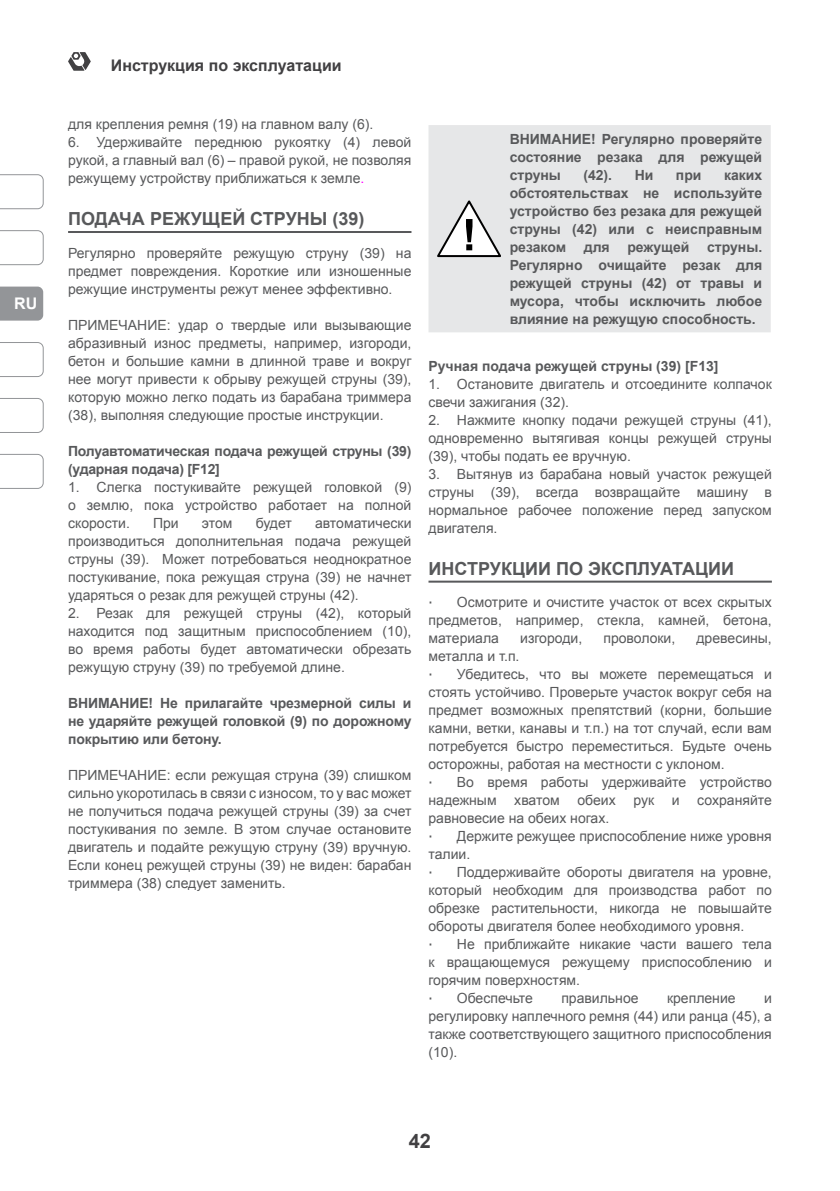
<style>
.page{position:relative;width:840px;height:1191px;background:#fff}
.page>*{position:absolute;margin:0;border:0;box-sizing:border-box;transform-origin:0 0}
.t1{font:700 20px "Arial";color:#414042}
.t2{font:700 18px "Arial";color:#58595b}
.t3{font:700 16px "Arial";color:#414042}
.t4{font:700 16px "Arial";color:#fff}
.t5{font:14px/18px "Arial";color:#58595b;text-align:justify}
.t6{font:700 14px/18px "Arial";color:#58595b;text-align:justify}
.t7{font:14px "Tahoma";color:#58595b}
.s1{color:#f0f}
</style>
<div class="page">
<svg style="left:68px;top:52px;width:23px;height:19px"></svg>
<svg style="left:0;top:174px;width:44px;height:35px"></svg>
<svg style="left:0;top:454px;width:44px;height:35px"></svg>
<svg style="left:0;top:398px;width:44px;height:35px"></svg>
<svg style="left:0;top:342px;width:44px;height:35px"></svg>
<svg style="left:0;top:286px;width:43px;height:34px"></svg>
<svg style="left:0;top:230px;width:44px;height:35px"></svg>
<hr style="left:68px;top:231px;width:343px;height:2px;background:#58595b">
<hr style="left:428px;top:580px;width:343px;height:2px;background:#58595b">
<div style="left:428px;top:125px;width:342px;height:207px;background:#e6e7e8"></div>
<svg style="left:435px;top:197px;width:68px;height:62px"></svg>
<p class="t4" style="left:14px;top:293px;width:25px">RU</p>
<p class="t3" style="left:111px;top:55px;width:232px">Инструкция по эксплуатации</p>
<p class="t5" style="left:68px;top:115px;width:306px">для крепления ремня (19) на главном валу (6).</p>
<p class="t5" style="left:68px;top:133px;width:344px">6. Удерживайте переднюю рукоятку (4) левой рукой, а главный вал (6) – правой рукой, не позволяя режущему устройству приближаться к земле<span class="s1">.</span></p>
<p class="t2" style="left:68px;top:207px;width:298px">ПОДАЧА РЕЖУЩЕЙ СТРУНЫ (39)</p>
<p class="t5" style="left:68px;top:244px;width:344px">Регулярно проверяйте режущую струну (39) на предмет повреждения. Короткие или изношенные режущие инструменты режут менее эффективно.</p>
<p class="t5" style="left:68px;top:316px;width:345px">ПРИМЕЧАНИЕ: удар о твердые или вызывающие абразивный износ предметы, например, изгороди, бетон и большие камни в длинной траве и вокруг нее могут привести к обрыву режущей струны (39), которую можно легко подать из барабана триммера (38), выполняя следующие простые инструкции.</p>
<p class="t6" style="left:68px;top:442px;width:344px">Полуавтоматическая подача режущей струны (39) (ударная подача) [F12]</p>
<p class="t5" style="left:68px;top:478px;width:344px">1. Слегка постукивайте режущей головкой (9) о землю, пока устройство работает на полной скорости.</p>
<p class="t5" style="left:153px;top:514px;width:27px">При</p>
<p class="t5" style="left:202px;top:514px;width:32px">этом</p>
<p class="t5" style="left:255px;top:514px;width:38px">будет</p>
<p class="t5" style="left:68px;top:514px;width:345px;text-indent:247px">автоматически производиться дополнительная подача режущей струны (39). Может потребоваться неоднократное постукивание, пока режущая струна (39) не начнет ударяться о резак для режущей струны (42).</p>
<p class="t5" style="left:68px;top:604px;width:344px">2. Резак для режущей струны (42), который находится под защитным приспособлением (10), во время работы будет автоматически обрезать режущую струну (39) по требуемой длине.</p>
<p class="t6" style="left:68px;top:694px;width:345px">ВНИМАНИЕ! Не прилагайте чрезмерной силы и не ударяйте режущей головкой (9) по дорожному покрытию или бетону.</p>
<p class="t5" style="left:68px;top:766px;width:344px">ПРИМЕЧАНИЕ: если режущая струна (39) слишком сильно укоротилась в связи с износом, то у вас может не получиться подача режущей струны (39) за счет постукивания по земле. В этом случае остановите двигатель и подайте режущую струну (39) вручную.<br>Если конец режущей струны (39) не виден: барабан триммера (38) следует заменить.</p>
<p class="t6" style="left:509px;top:130px;width:254px">ВНИМАНИЕ! Регулярно проверяйте состояние резака для режущей струны</p>
<p class="t6" style="left:583px;top:166px;width:30px">(42).</p>
<p class="t6" style="left:634px;top:166px;width:20px">Ни</p>
<p class="t6" style="left:675px;top:166px;width:27px">при</p>
<p class="t6" style="left:509px;top:166px;width:254px;text-indent:214px">каких обстоятельствах не используйте устройство без резака для режущей струны (42) или с неисправным резаком</p>
<p class="t6" style="left:583px;top:238px;width:27px">для</p>
<p class="t6" style="left:627px;top:238px;width:64px">режущей</p>
<p class="t6" style="left:509px;top:238px;width:254px;text-indent:197px">струны.<br>Регулярно очищайте резак для режущей струны (42) от травы и мусора, чтобы исключить любое влияние на режущую способность.</p>
<p class="t6" style="left:428px;top:357px;width:291px">Ручная подача режущей струны (39) [F13]</p>
<p class="t5" style="left:428px;top:375px;width:344px">1. Остановите двигатель и отсоедините колпачок свечи зажигания (32).</p>
<p class="t5" style="left:428px;top:411px;width:344px">2. Нажмите кнопку подачи режущей струны (41), одновременно вытягивая концы режущей струны (39), чтобы подать ее вручную.</p>
<p class="t5" style="left:428px;top:465px;width:345px">3. Вытянув из барабана новый участок режущей струны (39), всегда возвращайте машину в нормальное рабочее положение перед запуском двигателя.</p>
<p class="t2" style="left:428px;top:556px;width:307px">ИНСТРУКЦИИ ПО ЭКСПЛУАТАЦИИ</p>
<p class="t7" style="left:428px;top:592px;width:6px">∙</p>
<p class="t5" style="left:428px;top:593px;width:345px;text-indent:28px">Осмотрите и очистите участок от всех скрытых предметов, например, стекла, камней, бетона, материала</p>
<p class="t5" style="left:520px;top:629px;width:63px">изгороди,</p>
<p class="t5" style="left:603px;top:629px;width:73px">проволоки,</p>
<p class="t5" style="left:696px;top:629px;width:77px">древесины,</p>
<p class="t5" style="left:428px;top:647px;width:92px">металла и т.п.</p>
<p class="t7" style="left:428px;top:664px;width:6px">∙</p>
<p class="t5" style="left:428px;top:665px;width:345px;text-indent:28px">Убедитесь, что вы можете перемещаться и стоять устойчиво. Проверьте участок вокруг себя на предмет возможных препятствий (корни, большие камни, ветки, канавы и т.п.) на тот случай, если вам потребуется быстро переместиться. Будьте очень осторожны, работая на местности с уклоном.</p>
<p class="t7" style="left:428px;top:772px;width:6px">∙</p>
<p class="t5" style="left:428px;top:773px;width:344px;text-indent:28px">Во время работы удерживайте устройство надежным</p>
<p class="t5" style="left:514px;top:791px;width:47px">хватом</p>
<p class="t5" style="left:577px;top:791px;width:40px">обеих</p>
<p class="t5" style="left:633px;top:791px;width:22px">рук</p>
<p class="t5" style="left:671px;top:791px;width:9px">и</p>
<p class="t5" style="left:696px;top:791px;width:76px">сохраняйте</p>
<p class="t5" style="left:428px;top:809px;width:182px">равновесие на обеих ногах.</p>
<p class="t7" style="left:428px;top:827px;width:6px">∙</p>
<p class="t5" style="left:428px;top:827px;width:344px;text-indent:28px">Держите режущее приспособление ниже уровня талии.</p>
<p class="t7" style="left:428px;top:863px;width:6px">∙</p>
<p class="t5" style="left:428px;top:863px;width:345px;text-indent:28px">Поддерживайте обороты двигателя на уровне, который необходим для производства работ по обрезке растительности, никогда не повышайте обороты двигателя более необходимого уровня.</p>
<p class="t7" style="left:428px;top:935px;width:6px">∙</p>
<p class="t5" style="left:428px;top:935px;width:344px;text-indent:28px">Не приближайте никакие части вашего тела к вращающемуся режущему приспособлению и горячим поверхностям.</p>
<p class="t7" style="left:428px;top:989px;width:6px">∙</p>
<p class="t5" style="left:456px;top:989px;width:77px">Обеспечьте</p>
<p class="t5" style="left:561px;top:989px;width:79px">правильное</p>
<p class="t5" style="left:666px;top:989px;width:70px">крепление</p>
<p class="t5" style="left:428px;top:989px;width:344px;text-indent:335px">и регулировку наплечного ремня (44) или ранца (45), а также соответствующего защитного приспособления (10).</p>
<h1 class="t1" style="left:408px;top:1128px;width:24px">42</h1>
</div>
